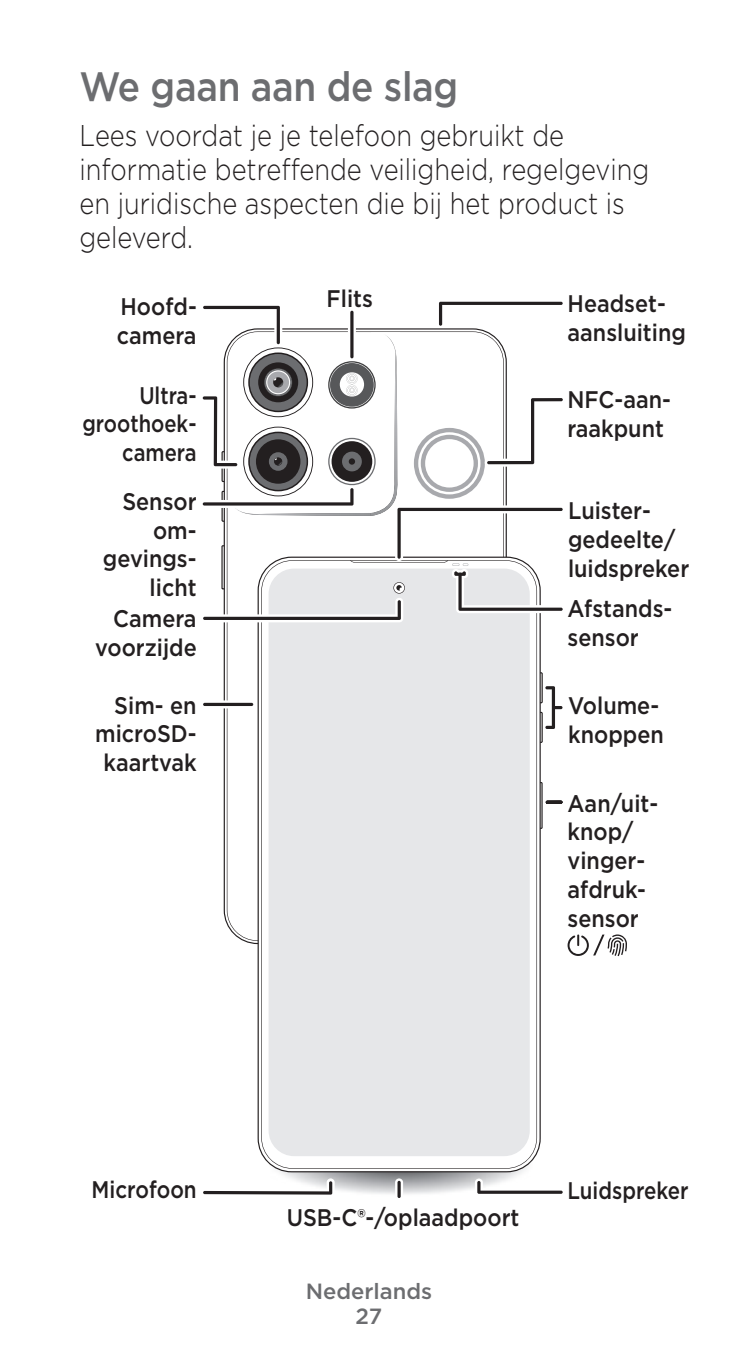
<style>
.page{position:relative;width:738px;height:1372px;background:#fff}
.page>*{position:absolute;margin:0;border:0;box-sizing:border-box;transform-origin:0 0}
.t1{font:500 40.8px "Gotham";letter-spacing:-.01em;color:#6c6d70;scale:.9 1}
.t2{font:300 30px/34px "Gotham";color:#231f20;scale:.85 1}
.t3{font:500 24px/28.8px "Gotham";color:#231f20;scale:.9 1}
.t4{font:500 24px/28.8px "Gotham";color:#231f20;text-align:right;scale:.84 1}
.t5{font:500 24px "Gotham";color:#231f20;scale:.85 1}
.t6{font:500 24px "Gotham";color:#231f20;scale:.86 1}
.t7{font:500 22px "Gotham";color:#6c6d70}
</style>
<div class="page">
<img style="left:281px;top:1172px;width:241px;height:22px">
<svg style="left:257px;top:622px;width:283px;height:550px"></svg>
<svg style="left:261px;top:622px;width:275px;height:547px"></svg>
<div style="left:268px;top:569px;width:261px;height:587px;background:#e6e7e9;border-radius:26px"></div>
<svg style="left:395px;top:1178px;width:8px;height:22px"></svg>
<hr style="left:397px;top:1181px;width:3px;height:17px;background:#231f20;border-radius:2px">
<svg style="left:203px;top:1178px;width:131px;height:17px"></svg>
<svg style="left:474px;top:1179px;width:88px;height:15px"></svg>
<svg style="left:536px;top:672px;width:26px;height:71px"></svg>
<svg style="left:537px;top:782px;width:26px;height:47px"></svg>
<svg style="left:200px;top:700px;width:55px;height:8px"></svg>
<hr style="left:203px;top:703px;width:50px;height:3px;background:#231f20;border-radius:2px">
<svg style="left:202px;top:302px;width:361px;height:320px"></svg>
<svg style="left:567px;top:934px;width:59px;height:22px"></svg>
<svg style="left:347px;top:308px;width:8px;height:53px"></svg>
<hr style="left:350px;top:311px;width:3px;height:47px;background:#231f20;border-radius:2px">
<h1 class="t1" style="left:79px;top:60px;width:422px">We gaan aan de slag</h1>
<p class="t2" style="left:79px;top:118px;width:671px">Lees voordat je je telefoon gebruikt de informatie betreffende veiligheid, regelgeving en juridische aspecten die bij het product is geleverd.</p>
<p class="t3" style="left:117px;top:292px;width:90px">Hoofd&shy;camera</p>
<p class="t4" style="left:82px;top:380px;width:137px">Ultra&shy;groothoek&shy;camera</p>
<p class="t3" style="left:103px;top:487px;width:105px;text-align:right">Sensor om&shy;gevings&shy;licht</p>
<p class="t3" style="left:95px;top:604px;width:114px;text-align:right">Camera voorzijde</p>
<p class="t3" style="left:95px;top:690px;width:114px;text-align:right">Sim- en microSD&shy;kaartvak</p>
<p class="t3" style="left:326px;top:284px;width:53px">Flits</p>
<p class="t3" style="left:567px;top:289px;width:133px">Headset&shy;aansluiting</p>
<p class="t3" style="left:567px;top:385px;width:117px">NFC-aan&shy;raakpunt</p>
<p class="t3" style="left:567px;top:496px;width:136px">Luister&shy;gedeelte/ luidspreker</p>
<p class="t3" style="left:567px;top:594px;width:118px">Afstands&shy;sensor</p>
<p class="t3" style="left:567px;top:691px;width:108px">Volume&shy;knoppen</p>
<p class="t3" style="left:567px;top:788px;width:102px">Aan/uit&shy;knop/ vinger&shy;afdruk&shy;sensor</p>
<p class="t6" style="left:92px;top:1174px;width:124px">Microfoon</p>
<p class="t5" style="left:567px;top:1175px;width:144px">Luidspreker</p>
<p class="t3" style="left:286px;top:1203px;width:260px">USB-C®-/oplaadpoort</p>
<p class="t7" style="left:305px;top:1277px;width:128px">Nederlands</p>
<p class="t7" style="left:355px;top:1302px;width:28px">27</p>
</div>
